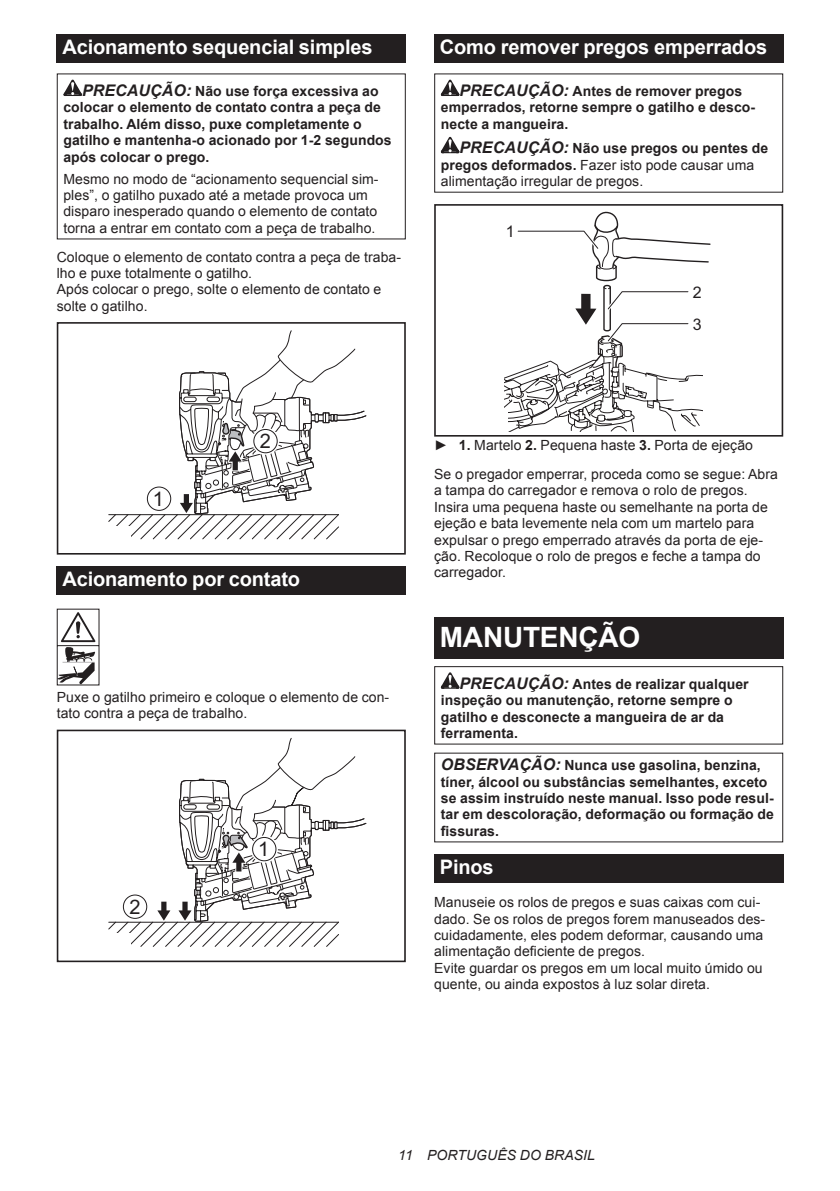
<style>
.page{position:relative;width:840px;height:1191px;background:#fff}
.page>*{position:absolute;margin:0;border:0;box-sizing:border-box;transform-origin:0 0}
.t1{font:700 28px "Arial";letter-spacing:-.01em;color:#fff}
.t2{font:700 20px "Arial";letter-spacing:-.01em;color:#fff}
.t3{font:20px "Arial";color:#231f20}
.t4{font:16px/32px "Arial";color:#231f20}
.t5{font:14px/16.4px "Arial";letter-spacing:.005em;color:#231f20}
.t6{font:700 14px/16.4px "Arial";letter-spacing:.005em;color:#231f20}
.t7{font:italic 14px "Arial";letter-spacing:.005em;color:#231f20}
.s1{font-style:italic;font-size:16px}
.s2{font-weight:700;font-style:italic;font-size:16px}
.s3{font-weight:700}
</style>
<div class="page">
<div style="left:57px;top:34px;width:348px;height:29px;background:#231f20"></div>
<svg style="left:63px;top:80px;width:19px;height:16px"></svg>
<div style="left:57px;top:322px;width:348px;height:232px;border:2px solid #231f20"></div>
<svg style="left:108px;top:322px;width:259px;height:218px"></svg>
<div style="left:254px;top:429px;width:23px;height:24px;background:#fff;border-radius:50%"></div>
<div style="left:253px;top:429px;width:24px;height:24px;border:1px solid #231f20;border-radius:50%"></div>
<div style="left:57px;top:566px;width:348px;height:28px;background:#231f20"></div>
<svg style="left:57px;top:608px;width:42px;height:77px"></svg>
<div style="left:57px;top:729px;width:348px;height:233px;border:2px solid #231f20"></div>
<svg style="left:108px;top:729px;width:259px;height:218px"></svg>
<div style="left:252px;top:837px;width:24px;height:23px;background:#fff;border-radius:50%"></div>
<div style="left:252px;top:837px;width:24px;height:24px;border:1px solid #231f20;border-radius:50%"></div>
<div style="left:434px;top:34px;width:348px;height:29px;background:#231f20"></div>
<svg style="left:440px;top:80px;width:19px;height:16px"></svg>
<svg style="left:440px;top:137px;width:19px;height:16px"></svg>
<div style="left:434px;top:204px;width:348px;height:232px;border:2px solid #231f20"></div>
<svg style="left:504px;top:211px;width:207px;height:220px"></svg>
<div style="left:434px;top:617px;width:348px;height:41px;background:#231f20"></div>
<svg style="left:440px;top:672px;width:19px;height:16px"></svg>
<div style="left:434px;top:666px;width:348px;height:78px;border:1px solid #231f20"></div>
<div style="left:434px;top:853px;width:348px;height:29px;background:#231f20"></div>
<h2 class="t2" style="left:62px;top:34px;width:311px">Acionamento sequencial simples</h2>
<p class="t6" style="left:63px;top:83px;width:329px;text-indent:19px"><span class="s1">PRECAUÇÃO:</span> Não use força excessiva ao colocar o elemento de contato contra a peça de trabalho. Além disso, puxe completamente o gatilho e mantenha-o acionado por 1-2 segundos após colocar o prego.</p>
<p class="t5" style="left:63px;top:171px;width:316px">Mesmo no modo de “acionamento sequencial sim&shy;ples”, o gatilho puxado até a metade provoca um disparo inesperado quando o elemento de contato torna a entrar em contato com a peça de trabalho.</p>
<p class="t5" style="left:57px;top:248px;width:345px">Coloque o elemento de contato contra a peça de traba&shy;lho e puxe totalmente o gatilho.<br>Após colocar o prego, solte o elemento de contato e solte o gatilho.</p>
<h2 class="t2" style="left:439px;top:34px;width:329px">Como remover pregos emperrados</h2>
<p class="t6" style="left:440px;top:83px;width:315px;text-indent:19px"><span class="s1">PRECAUÇÃO:</span> Antes de remover pregos emperrados, retorne sempre o gatilho e desco&shy;necte a mangueira.</p>
<p class="t5" style="left:440px;top:140px;width:328px;text-indent:19px"><span class="s2">PRECAUÇÃO:</span> <span class="s3">Não use pregos ou pentes de pregos deformados.</span> Fazer isto pode causar uma alimentação irregular de pregos.</p>
<p class="t4" style="left:505px;top:216px;width:10px">1</p>
<p class="t4" style="left:692px;top:276px;width:10px">2<br>3</p>
<h2 class="t3" style="left:153px;top:485px;width:13px">1</h2>
<h2 class="t3" style="left:260px;top:428px;width:13px">2</h2>
<h2 class="t2" style="left:62px;top:565px;width:239px">Acionamento por contato</h2>
<p class="t5" style="left:57px;top:689px;width:334px">Puxe o gatilho primeiro e coloque o elemento de con&shy;tato contra a peça de trabalho.</p>
<h2 class="t3" style="left:129px;top:893px;width:13px">2</h2>
<h2 class="t3" style="left:258px;top:836px;width:13px">1</h2>
<p class="t5" style="left:434px;top:431px;width:345px;line-height:28.8px">► <span class="s3">1.</span> Martelo <span class="s3">2.</span> Pequena haste <span class="s3">3.</span> Porta de ejeção<br>Se o pregador emperrar, proceda como se segue: Abra</p>
<p class="t5" style="left:434px;top:482px;width:335px">a tampa do carregador e remova o rolo de pregos.<br>Insira uma pequena haste ou semelhante na porta de ejeção e bata levemente nela com um martelo para expulsar o prego emperrado através da porta de eje&shy;ção. Recoloque o rolo de pregos e feche a tampa do carregador.</p>
<h1 class="t1" style="left:439px;top:618px;width:202px">MANUTENÇÃO</h1>
<p class="t6" style="left:440px;top:676px;width:309px;text-indent:19px"><span class="s1">PRECAUÇÃO:</span> Antes de realizar qualquer inspeção ou manutenção, retorne sempre o gatilho e desconecte a mangueira de ar da ferramenta.</p>
<p class="t6" style="left:440px;top:757px;width:334px"><span class="s1">OBSERVAÇÃO:</span> Nunca use gasolina, benzina, tíner, álcool ou substâncias semelhantes, exceto se assim instruído neste manual. Isso pode resul&shy;tar em descoloração, deformação ou formação de fissuras.</p>
<h2 class="t2" style="left:439px;top:853px;width:55px">Pinos</h2>
<p class="t5" style="left:434px;top:894px;width:332px">Manuseie os rolos de pregos e suas caixas com cui&shy;dado. Se os rolos de pregos forem manuseados des&shy;cuidadamente, eles podem deformar, causando uma alimentação deficiente de pregos.<br>Evite guardar os pregos em um local muito úmido ou quente, ou ainda expostos à luz solar direta.</p>
<p class="t7" style="left:398px;top:1146px;width:198px">11 PORTUGUÊS DO BRASIL</p>
</div>
